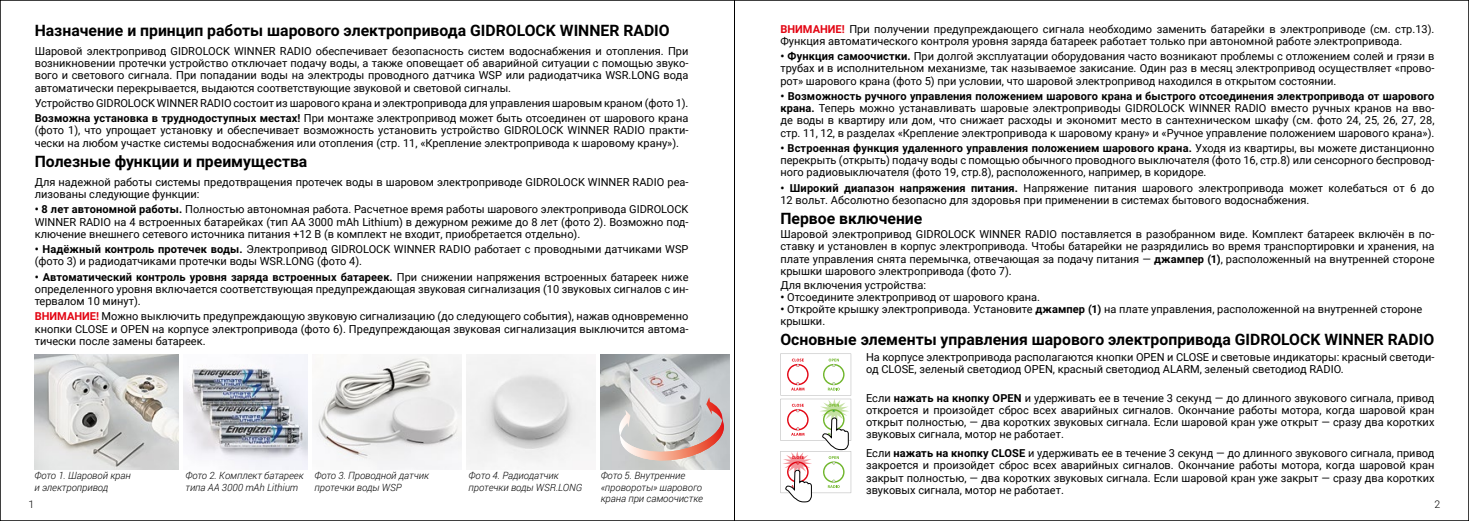
<style>
.page{position:relative;width:1469px;height:521px;background:#fff}
.page>*{position:absolute;margin:0;border:0;box-sizing:border-box;transform-origin:0 0}
.t1{font:700 15.75px "Roboto";color:#000}
.t2{font:11.03px/12.2px "Roboto";color:#000;text-align:justify}
.t3{font:300 10.5px "Roboto";color:#000}
.t4{font:italic 300 9.97px/11.5px "Roboto";color:#000}
.s1{font-weight:700;color:#e30513}
.s2{font-weight:700}
</style>
<div class="page">
<img style="left:466px;top:354px;width:129px;height:113px">
<img style="left:315px;top:354px;width:147px;height:115px">
<img style="left:183px;top:354px;width:124px;height:115px">
<img style="left:34px;top:354px;width:144px;height:115px">
<img style="left:600px;top:354px;width:129px;height:115px">
<svg style="left:617px;top:397px;width:109px;height:67px;background:#d4c6c3"></svg>
<svg style="left:780px;top:353px;width:71px;height:150px"></svg>
<p class="t2" style="left:780px;top:22px;width:655px"><span class="s1">ВНИМАНИЕ!</span> При получении предупреждающего сигнала необходимо заменить батарейки в электроприводе (см. стр.13).<br>Функция автоматического контроля уровня заряда батареек работает только при автономной работе электропривода.</p>
<p class="t2" style="left:780px;top:50px;width:655px"><span class="s2">• Функция самоочистки.</span> При долгой эксплуатации оборудования часто возникают проблемы с отложением солей и грязи в трубах и в исполнительном механизме, так называемое закисание. Один раз в месяц электропривод осуществляет «прово&shy;рот» шарового крана (фото 5) при условии, что шаровой электропривод находился в открытом состоянии.</p>
<p class="t2" style="left:780px;top:89px;width:655px"><span class="s2">• Возможность ручного управления положением шарового крана и быстрого отсоединения электропривода от шарового крана.</span> Теперь можно устанавливать шаровые электроприводы GIDROLOCK WINNER RADIO вместо ручных кранов на вво&shy;де воды в квартиру или дом, что снижает расходы и экономит место в сантехническом шкафу (см. фото 24, 25, 26, 27, 28, стр. 11, 12, в разделах «Крепление электропривода к шаровому крану» и «Ручное управление положением шарового крана»).</p>
<p class="t2" style="left:780px;top:141px;width:655px"><span class="s2">• Встроенная функция удаленного управления положением шарового крана.</span> Уходя из квартиры, вы можете дистанционно перекрыть (открыть) подачу воды с помощью обычного проводного выключателя (фото 16, стр.8) или сенсорного беспровод&shy;ного радиовыключателя (фото 19, стр.8), расположенного, например, в коридоре.</p>
<p class="t2" style="left:780px;top:181px;width:655px"><span class="s2">• Широкий диапазон напряжения питания.</span> Напряжение питания шарового электропривода может колебаться от 6 до<br>12 вольт. Абсолютно безопасно для здоровья при применении в системах бытового водоснабжения.</p>
<h1 class="t1" style="left:780px;top:208px;width:143px">Первое включение</h1>
<p class="t2" style="left:780px;top:228px;width:655px">Шаровой электропривод GIDROLOCK WINNER RADIO поставляется в разобранном виде. Комплект батареек включён в по&shy;ставку и установлен в корпус электропривода. Чтобы батарейки не разрядились во время транспортировки и хранения, на плате управления снята перемычка, отвечающая за подачу питания — <span class="s2">джампер (1)</span>, расположенный на внутренней стороне крышки шарового электропривода (фото 7).</p>
<p class="t2" style="left:780px;top:278px;width:147px">Для включения устройства:</p>
<p class="t2" style="left:780px;top:290px;width:261px"><span class="s2">•</span> Отсоедините электропривод от шарового крана.</p>
<p class="t2" style="left:780px;top:303px;width:643px"><span class="s2">•</span> Откройте крышку электропривода. Установите <span class="s2">джампер (1)</span> на плате управления, расположенной на внутренней стороне крышки.</p>
<h1 class="t1" style="left:780px;top:328px;width:655px">Основные элементы управления шарового электропривода GIDROLOCK WINNER RADIO</h1>
<p class="t2" style="left:866px;top:350px;width:570px">На корпусе электропривода располагаются кнопки OPEN и CLOSE и световые индикаторы: красный светоди&shy;од CLOSE, зеленый светодиод OPEN, красный светодиод ALARM, зеленый светодиод RADIO.</p>
<p class="t2" style="left:866px;top:391px;width:570px">Если <span class="s2">нажать на кнопку OPEN</span> и удерживать ее в течение 3 секунд — до длинного звукового сигнала, привод откроется и произойдет сброс всех аварийных сигналов. Окончание работы мотора, когда шаровой кран открыт полностью, — два коротких звуковых сигнала. Если шаровой кран уже открыт — сразу два коротких звуковых сигнала, мотор не работает.</p>
<p class="t2" style="left:866px;top:447px;width:570px">Если <span class="s2">нажать на кнопку CLOSE</span> и удерживать ее в течение 3 секунд — до длинного звукового сигнала, привод закроется и произойдет сброс всех аварийных сигналов. Окончание работы мотора, когда шаровой кран закрыт полностью, — два коротких звуковых сигнала. Если шаровой кран уже закрыт — сразу два коротких звуковых сигнала, мотор не работает.</p>
<h1 class="t1" style="left:35px;top:20px;width:636px">Назначение и принцип работы шарового электропривода GIDROLOCK WINNER RADIO</h1>
<p class="t2" style="left:35px;top:44px;width:655px">Шаровой электропривод GIDROLOCK WINNER RADIO обеспечивает безопасность систем водоснабжения и отопления. При возникновении протечки устройство отключает подачу воды, а также оповещает об аварийной ситуации с помощью звуко&shy;вого и светового сигнала. При попадании воды на электроды проводного датчика WSP или радиодатчика WSR.LONG вода автоматически перекрывается, выдаются соответствующие звуковой и световой сигналы.</p>
<p class="t2" style="left:35px;top:95px;width:655px;line-height:15.2px">Устройство GIDROLOCK WINNER RADIO состоит из шарового крана и электропривода для управления шаровым краном (фото 1).<br><span class="s2">Возможна установка в труднодоступных местах!</span> При монтаже электропривод может быть отсоединен от шарового крана</p>
<p class="t2" style="left:35px;top:124px;width:655px">(фото 1), что упрощает установку и обеспечивает возможность установить устройство GIDROLOCK WINNER RADIO практи&shy;чески на любом участке системы водоснабжения или отопления (стр. 11, «Крепление электропривода к шаровому крану»).</p>
<h1 class="t1" style="left:35px;top:151px;width:274px">Полезные функции и преимущества</h1>
<p class="t2" style="left:35px;top:175px;width:655px">Для надежной работы системы предотвращения протечек воды в шаровом электроприводе GIDROLOCK WINNER RADIO реа&shy;лизованы следующие функции:</p>
<p class="t2" style="left:35px;top:203px;width:655px"><span class="s2">• 8 лет автономной работы.</span> Полностью автономная работа. Расчетное время работы шарового электропривода GIDROLOCK WINNER RADIO на 4 встроенных батарейках (тип AA 3000 mАh Lithium) в дежурном режиме до 8 лет (фото 2). Возможно под&shy;ключение внешнего сетевого источника питания +12 В (в комплект не входит, приобретается отдельно).</p>
<p class="t2" style="left:35px;top:243px;width:655px"><span class="s2">• Надёжный контроль протечек воды.</span> Электропривод GIDROLOCK WINNER RADIO работает с проводными датчиками WSP (фото 3) и радиодатчиками протечки воды WSR.LONG (фото 4).</p>
<p class="t2" style="left:35px;top:270px;width:655px"><span class="s2">• Автоматический контроль уровня заряда встроенных батареек.</span> При снижении напряжения встроенных батареек ниже определенного уровня включается соответствующая предупреждающая звуковая сигнализация (10 звуковых сигналов с ин&shy;тервалом 10 минут).</p>
<p class="t2" style="left:35px;top:310px;width:655px"><span class="s1">ВНИМАНИЕ!</span> Можно выключить предупреждающую звуковую сигнализацию (до следующего события), нажав одновременно кнопки CLOSE и OPEN на корпусе электропривода (фото 6). Предупреждающая звуковая сигнализация выключится автома&shy;тически после замены батареек.</p>
<p class="t4" style="left:34px;top:469px;width:98px">Фото 1. Шаровой кран и электропривод</p>
<p class="t4" style="left:185px;top:469px;width:120px">Фото 2. Комплект батареек типа AA 3000 mАh Lithium</p>
<p class="t4" style="left:314px;top:469px;width:116px">Фото 3. Проводной датчик протечки воды WSP</p>
<p class="t4" style="left:468px;top:469px;width:115px">Фото 4. Радиодатчик протечки воды WSR.LONG</p>
<p class="t4" style="left:600px;top:469px;width:104px">Фото 5. Внутренние «провороты» шарового крана при самоочистке</p>
<p class="t3" style="left:29px;top:497px;width:7px">1</p>
<p class="t3" style="left:1434px;top:497px;width:7px">2</p>
</div>
